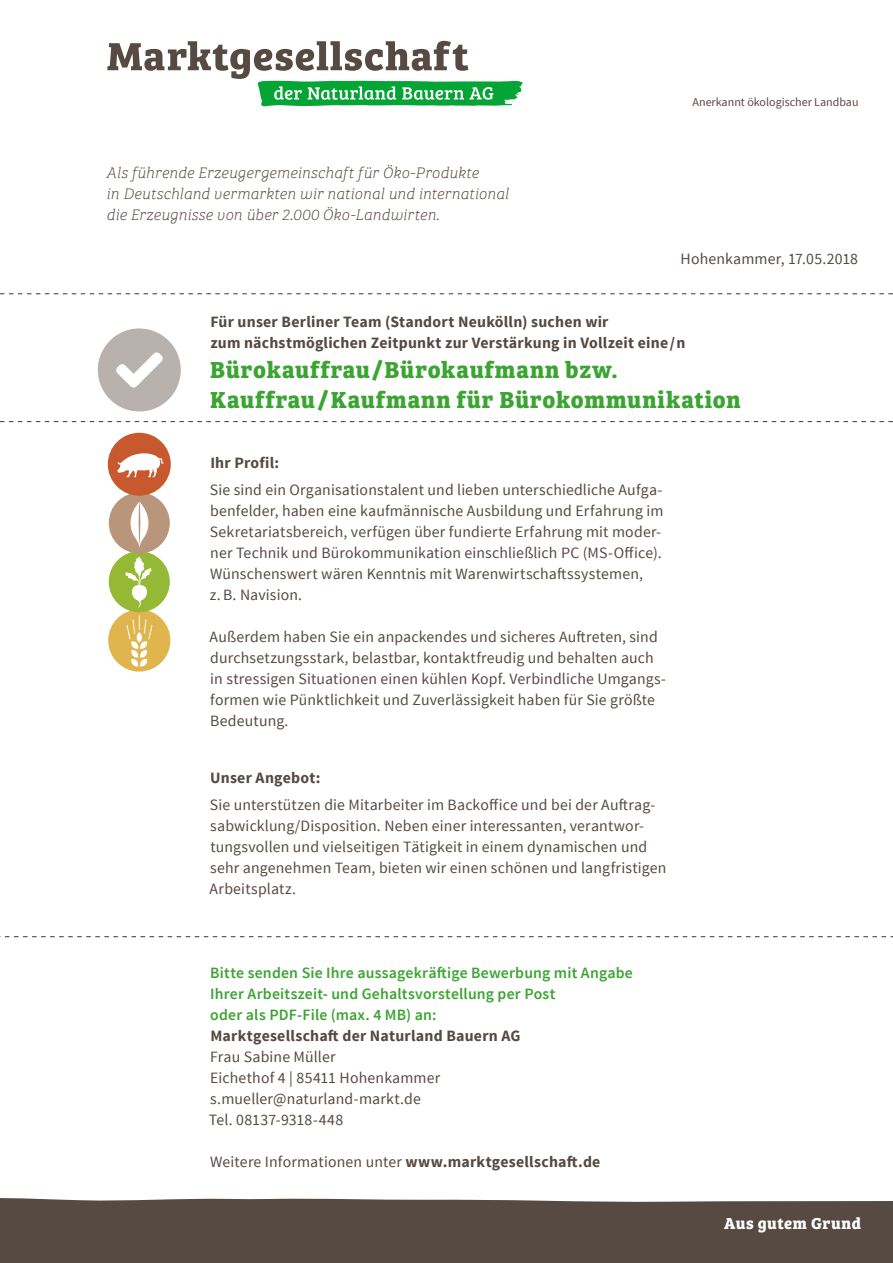
<style>
.page{position:relative;width:893px;height:1263px;background:#fff}
.page>*{position:absolute;margin:0;border:0;box-sizing:border-box;transform-origin:0 0}
.t1{font:700 24px/29.7px "Bree Serif";letter-spacing:.03em;color:#3ca432}
.t2{font:700 16.35px "Bree Serif";letter-spacing:.03em;color:#fff}
.t3{font:15.75px/21px "Source Sans Pro";letter-spacing:.01em;color:#564a42}
.t4{font:700 15.75px/21px "Source Sans Pro";letter-spacing:.015em;color:#564a42}
.t5{font:italic 15.75px/21px "Bree Serif Th";letter-spacing:.005em;color:#564a42}
.t6{font:600 15.75px/21px "Source Sans Pro";letter-spacing:.01em;color:#3ca432}
.t7{font:12px "Source Sans Pro";color:#564a42}
.s1{font-weight:700}
</style>
<div class="page">
<div style="left:0;top:1198px;width:893px;height:65px;background:#564a42"></div>
<svg style="left:107px;top:41px;width:416px;height:65px"></svg>
<svg style="left:0;top:421px;width:893px;height:1px"></svg>
<svg style="left:0;top:936px;width:893px;height:1px"></svg>
<svg style="left:0;top:293px;width:893px;height:1px"></svg>
<div style="left:98px;top:328px;width:83px;height:83px;background:#b8b1ae;border-radius:50%"></div>
<svg style="left:116px;top:352px;width:47px;height:36px"></svg>
<div style="left:108px;top:609px;width:62px;height:63px;background:#e1b54d;border-radius:50%"></div>
<svg style="left:126px;top:615px;width:27px;height:52px"></svg>
<div style="left:109px;top:551px;width:61px;height:61px;background:#95b835;border-radius:50%"></div>
<svg style="left:125px;top:557px;width:27px;height:51px"></svg>
<div style="left:109px;top:492px;width:61px;height:61px;background:#b9967b;border-radius:50%"></div>
<svg style="left:131px;top:501px;width:17px;height:46px"></svg>
<div style="left:108px;top:433px;width:63px;height:63px;background:#c8582e;border-radius:50%"></div>
<svg style="left:117px;top:453px;width:47px;height:24px"></svg>
<p class="t5" style="left:106px;top:162px;width:404px">Als führende Erzeugergemeinschaft für Öko-Produkte<br>in Deutschland vermarkten wir national und international die Erzeugnisse von über 2.000 Öko-Landwirten.</p>
<p class="t7" style="left:693px;top:95px;width:168px">Anerkannt ökologischer Landbau</p>
<p class="t3" style="left:681px;top:249px;width:179px">Hohenkammer, 17.05.2018</p>
<p class="t4" style="left:210px;top:312px;width:477px">Für unser Berliner Team (Standort Neukölln) suchen wir<br>zum nächstmöglichen Zeitpunkt zur Verstärkung in Vollzeit eine/n</p>
<h1 class="t1" style="left:210px;top:353px;width:532px">Bürokauffrau/Bürokaufmann bzw.<br>Kauffrau/Kaufmann für Bürokommunikation</h1>
<p class="t4" style="left:210px;top:453px;width:70px">Ihr Profil:</p>
<p class="t3" style="left:210px;top:480px;width:455px">Sie sind ein Organisationstalent und lieben unterschiedliche Aufga&shy;benfelder, haben eine kaufmännische Ausbildung und Erfahrung im Sekretariatsbereich, verfügen über fundierte Erfahrung mit moder&shy;ner Technik und Bürokommunikation einschließlich PC (MS-Office).<br>Wünschenswert wären Kenntnis mit Warenwirtschaftssystemen, z.B. Navision.</p>
<p class="t3" style="left:210px;top:626px;width:458px">Außerdem haben Sie ein anpackendes und sicheres Auftreten, sind durchsetzungsstark, belastbar, kontaktfreudig und behalten auch in stressigen Situationen einen kühlen Kopf. Verbindliche Umgangs&shy;formen wie Pünktlichkeit und Zuverlässigkeit haben für Sie größte Bedeutung.</p>
<p class="t4" style="left:210px;top:768px;width:112px">Unser Angebot:</p>
<p class="t3" style="left:210px;top:794px;width:458px">Sie unterstützen die Mitarbeiter im Backoffice und bei der Auftrag&shy;sabwicklung/Disposition. Neben einer interessanten, verantwor&shy;tungsvollen und vielseitigen Tätigkeit in einem dynamischen und sehr angenehmen Team, bieten wir einen schönen und langfristigen Arbeitsplatz.</p>
<p class="t6" style="left:210px;top:963px;width:424px">Bitte senden Sie Ihre aussagekräftige Bewerbung mit Angabe<br>Ihrer Arbeitszeit- und Gehaltsvorstellung per Post<br>oder als PDF-File (max. 4 MB) an:</p>
<p class="t4" style="left:210px;top:1026px;width:312px">Marktgesellschaft der Naturland Bauern AG</p>
<p class="t3" style="left:209px;top:1047px;width:233px">Frau Sabine Müller<br>Eichethof 4 | 85411 Hohenkammer s.mueller@naturland-markt.de<br>Tel. 08137-9318-448</p>
<p class="t3" style="left:210px;top:1152px;width:392px">Weitere Informationen unter <span class="s1">www.marktgesellschaft.de</span></p>
<p class="t2" style="left:724px;top:1210px;width:139px">Aus gutem Grund</p>
</div>
